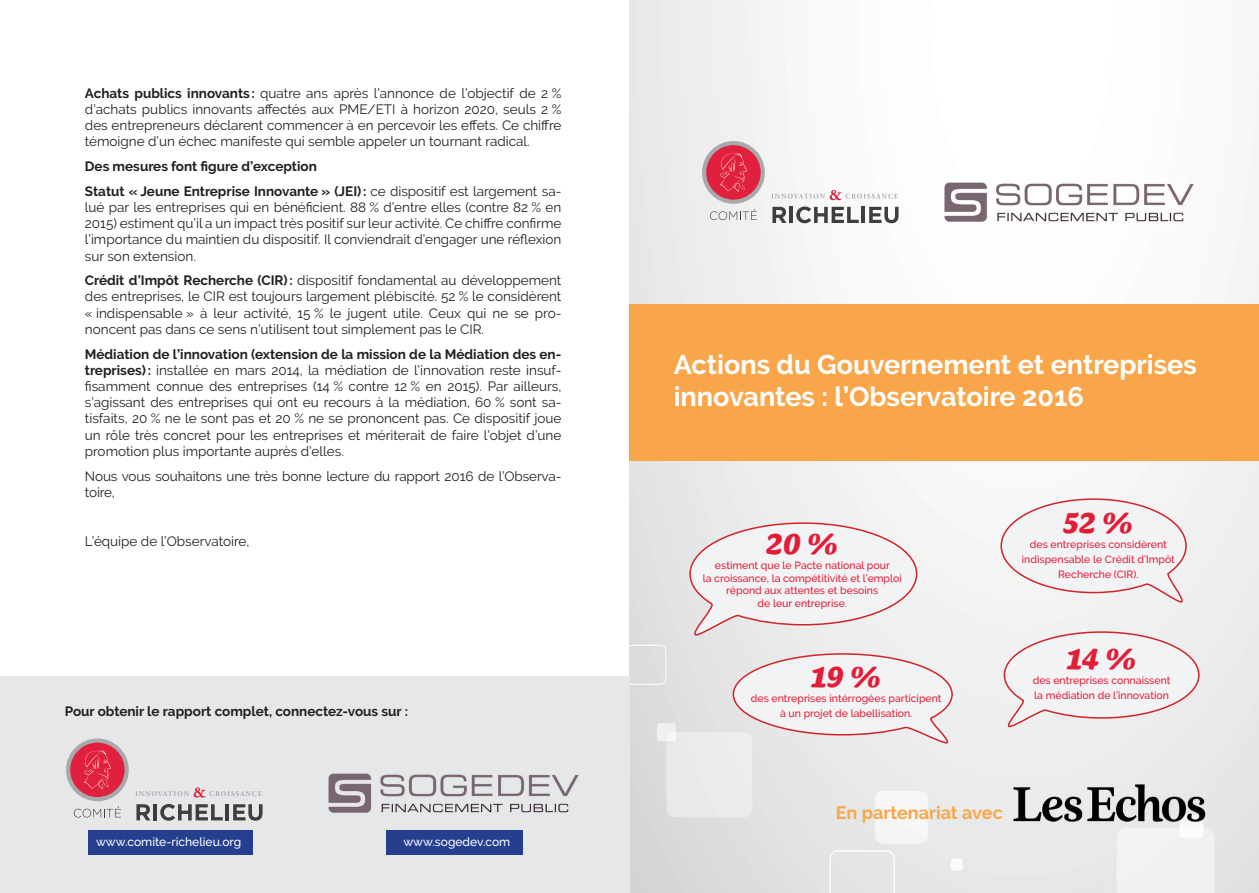
<style>
.page{position:relative;width:1259px;height:893px;background:#fff}
.page>*{position:absolute;margin:0;border:0;box-sizing:border-box;transform-origin:0 0}
.t1{font:30px "Sansita One";color:#e31c37}
.t2{font:700 27px/32.4px "Raleway";color:#fff}
.t3{font:700 18px "Raleway";color:#f9a64a}
.t4{font:13.5px/16.2px "Raleway";color:#231f20;text-align:justify}
.t5{font:700 13.5px/24.8px "Raleway";color:#231f20}
.t6{font:500 12px "Raleway";color:#fff}
.t7{font:500 10.5px/12.6px "Raleway";color:#e31c37;text-align:center}
.s1{font-weight:700}
.s2{font-weight:400}
</style>
<div class="page">
<img style="left:629px;top:0;width:629px;height:893px">
<div style="left:629px;top:304px;width:629px;height:156px;background:#f9a64a"></div>
<img style="left:1013px;top:784px;width:192px;height:41px">
<img style="left:937px;top:175px;width:263px;height:53px">
<svg style="left:704px;top:143px;width:58px;height:59px"></svg>
<div style="left:702px;top:141px;width:62px;height:63px;border:4px solid #a8a9ad;border-radius:50%"></div>
<svg style="left:720px;top:153px;width:26px;height:39px"></svg>
<svg style="left:709px;top:209px;width:48px;height:11px"></svg>
<svg style="left:772px;top:207px;width:14px;height:16px"></svg>
<hr style="left:789px;top:207px;width:3px;height:16px;background:#3e3e3f">
<svg style="left:796px;top:206px;width:62px;height:17px"></svg>
<hr style="left:861px;top:207px;width:4px;height:16px;background:#3e3e3f">
<svg style="left:869px;top:207px;width:29px;height:16px"></svg>
<svg style="left:771px;top:190px;width:127px;height:10px"></svg>
<svg style="left:688px;top:521px;width:230px;height:117px"></svg>
<svg style="left:731px;top:652px;width:222px;height:94px"></svg>
<div style="left:999px;top:497px;width:188px;height:108px;background:#f2f3f4"></div>
<svg style="left:1002px;top:630px;width:198px;height:100px"></svg>
<div style="left:0;top:676px;width:629px;height:217px;background:#e6e7e9"></div>
<img style="left:328px;top:773px;width:251px;height:40px">
<svg style="left:68px;top:740px;width:59px;height:59px"></svg>
<div style="left:66px;top:738px;width:63px;height:63px;border:4px solid #a8a9ad;border-radius:50%"></div>
<svg style="left:84px;top:750px;width:27px;height:39px"></svg>
<svg style="left:74px;top:806px;width:47px;height:11px"></svg>
<svg style="left:136px;top:804px;width:14px;height:16px"></svg>
<hr style="left:153px;top:804px;width:4px;height:16px;background:#3e3e3f">
<svg style="left:160px;top:804px;width:63px;height:16px"></svg>
<hr style="left:225px;top:804px;width:4px;height:16px;background:#3e3e3f">
<svg style="left:233px;top:804px;width:29px;height:16px"></svg>
<svg style="left:135px;top:787px;width:127px;height:10px"></svg>
<div style="left:88px;top:830px;width:164px;height:24px;background:#253f8e"></div>
<div style="left:386px;top:830px;width:136px;height:24px;background:#253f8e"></div>
<p class="t4" style="left:85px;top:85px;width:478px"><span class="s1">Achats publics innovants :</span> quatre ans après l’annonce de l’objectif de 2 % d’achats publics innovants affectés aux PME/ETI à horizon 2020, seuls 2 % des entrepreneurs déclarent commencer à en percevoir les effets. Ce chiffre témoigne d’un échec manifeste qui semble appeler un tournant radical.</p>
<p class="t5" style="left:85px;top:154px;width:478px">Des mesures font figure d’exception<br>Statut « Jeune Entreprise Innovante » (JEI) : <span class="s2">ce dispositif est largement sa-</span></p>
<p class="t4" style="left:85px;top:199px;width:478px">lué par les entreprises qui en bénéficient. 88 % d’entre elles (contre 82 % en 2015) estiment qu’il a un impact très positif sur leur activité. Ce chiffre confirme l’importance du maintien du dispositif. Il conviendrait d’engager une réflexion sur son extension.</p>
<p class="t4" style="left:85px;top:272px;width:478px"><span class="s1">Crédit d’Impôt Recherche (CIR) :</span> dispositif fondamental au développement des entreprises, le CIR est toujours largement plébiscité. 52 % le considèrent « indispensable » à leur activité, 15 % le jugent utile. Ceux qui ne se pro&shy;noncent pas dans ce sens n’utilisent tout simplement pas le CIR.</p>
<p class="t4" style="left:85px;top:346px;width:478px"><span class="s1">Médiation de l’innovation (extension de la mission de la Médiation des en&shy;treprises) :</span> installée en mars 2014, la médiation de l’innovation reste insuf&shy;fisamment connue des entreprises (14 % contre 12 % en 2015). Par ailleurs, s’agissant des entreprises qui ont eu recours à la médiation, 60 % sont sa&shy;tisfaits, 20 % ne le sont pas et 20 % ne se prononcent pas. Ce dispositif joue un rôle très concret pour les entreprises et mériterait de faire l’objet d’une promotion plus importante auprès d’elles.</p>
<p class="t4" style="left:85px;top:467px;width:478px">Nous vous souhaitons une très bonne lecture du rapport 2016 de l’Observa&shy;toire,</p>
<p class="t4" style="left:85px;top:533px;width:166px">L’équipe de l’Observatoire,</p>
<p class="t5" style="left:65px;top:699px;width:345px">Pour obtenir le rapport complet, connectez-vous sur :</p>
<p class="t6" style="left:96px;top:835px;width:147px">www.comite-richelieu.org</p>
<p class="t6" style="left:403px;top:835px;width:108px">www.sogedev.com</p>
<p class="t2" style="left:673px;top:348px;width:524px">Actions du Gouvernement et entreprises innovantes : l’Observatoire 2016</p>
<p class="t1" style="left:766px;top:527px;width:74px">20 %</p>
<p class="t7" style="left:702px;top:572px;width:201px">la croissance, la compétitivité et l’emploi répond aux attentes et besoins<br>de leur entreprise.</p>
<p class="t7" style="left:715px;top:559px;width:176px">estiment que le Pacte national pour</p>
<p class="t1" style="left:811px;top:660px;width:72px">19 %</p>
<p class="t7" style="left:780px;top:707px;width:134px">à un projet de labellisation.</p>
<p class="t7" style="left:750px;top:692px;width:192px">des entreprises intérrogées participent</p>
<p class="t1" style="left:1063px;top:505px;width:71px">52 %</p>
<p class="t7" style="left:1021px;top:551px;width:155px;line-height:15px">indispensable le Crédit d’Impôt<br>Recherche (CIR).</p>
<p class="t7" style="left:1029px;top:537px;width:138px">des entreprises considèrent</p>
<p class="t1" style="left:1066px;top:641px;width:71px">14 %</p>
<p class="t7" style="left:1034px;top:688px;width:136px">la médiation de l’innovation</p>
<p class="t7" style="left:1032px;top:673px;width:139px">des entreprises connaissent</p>
<p class="t3" style="left:835px;top:802px;width:168px">En partenariat avec</p>
</div>
